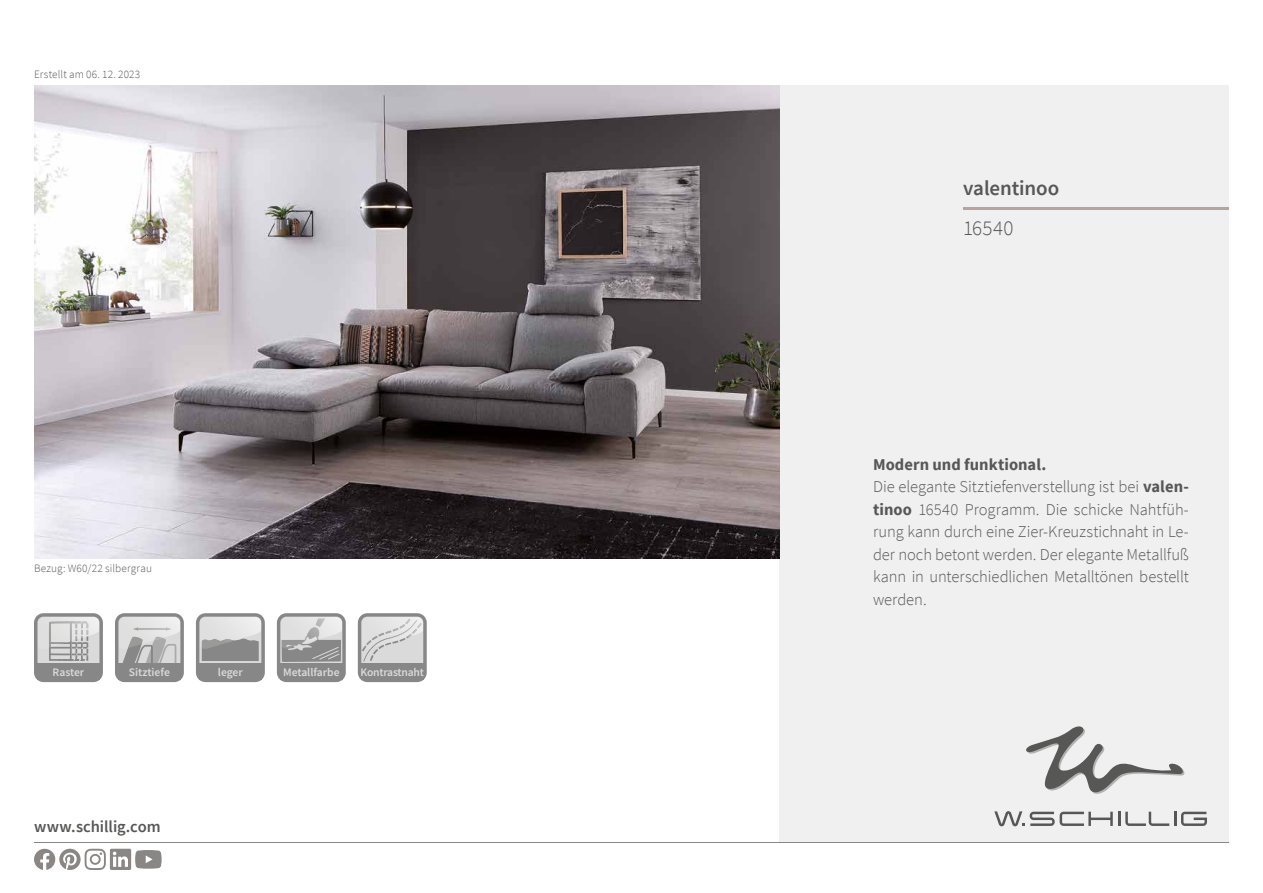
<style>
.page{position:relative;width:1263px;height:893px;background:#fff}
.page>*{position:absolute;margin:0;border:0;box-sizing:border-box;transform-origin:0 0}
.t1{font:600 21px "Source Sans Pro";letter-spacing:-.005em;color:#575756}
.t2{font:300 21px "Source Sans Pro";letter-spacing:.01em;color:#575756}
.t3{font:300 16.5px/22.5px "Source Sans Pro";letter-spacing:-.005em;color:#575756}
.t4{font:600 16.5px "Source Sans Pro";letter-spacing:-.005em;color:#575756}
.t5{font:600 11.55px "Source Sans Pro";letter-spacing:-.005em;color:#dadada}
.t6{font:300 11.25px "Source Sans Pro";letter-spacing:.015em;color:#575756}
.s1{font-weight:700}
</style>
<div class="page">
<div style="left:780px;top:85px;width:449px;height:757px;background:#f0f0f1"></div>
<hr style="left:34px;top:842px;width:1195px;height:1px;background:#898684">
<hr style="left:963px;top:207px;width:266px;height:3px;background:#b8a29b">
<svg style="left:1026px;top:726px;width:159px;height:68px"></svg>
<svg style="left:994px;top:811px;width:213px;height:15px"></svg>
<svg style="left:34px;top:849px;width:128px;height:21px"></svg>
<img style="left:34px;top:85px;width:746px;height:473px">
<svg style="left:115px;top:613px;width:69px;height:69px;background:#b3b3b3"></svg>
<div style="left:280px;top:663px;width:63px;height:16px;background:#878787"></div>
<svg style="left:281px;top:617px;width:61px;height:46px;background:#bbb"></svg>
<div style="left:277px;top:613px;width:69px;height:69px;border:3px solid #878787;border-radius:8px"></div>
<svg style="left:34px;top:613px;width:69px;height:69px;background:#b5b5b5"></svg>
<svg style="left:196px;top:613px;width:69px;height:69px;background:#b3b3b3"></svg>
<div style="left:199px;top:663px;width:63px;height:16px;background:#878787"></div>
<svg style="left:358px;top:613px;width:69px;height:69px;background:#c9c9c9"></svg>
<div style="left:361px;top:663px;width:63px;height:16px;background:#878787"></div>
<p class="t6" style="left:34px;top:67px;width:108px">Erstellt am 06. 12. 2023</p>
<p class="t6" style="left:34px;top:561px;width:120px">Bezug: W60/22 silbergrau</p>
<p class="t5" style="left:53px;top:665px;width:33px">Raster</p>
<p class="t5" style="left:129px;top:665px;width:43px">Sitztiefe</p>
<p class="t5" style="left:218px;top:665px;width:26px">leger</p>
<p class="t5" style="left:283px;top:665px;width:58px">Metallfarbe</p>
<p class="t5" style="left:360px;top:665px;width:65px">Kontrastnaht</p>
<p class="t4" style="left:34px;top:816px;width:128px">www.schillig.com</p>
<p class="t1" style="left:963px;top:175px;width:98px">valentinoo</p>
<p class="t2" style="left:963px;top:215px;width:52px">16540</p>
<p class="t3" style="left:873px;top:453px;width:317px"><span class="s1">Modern und funktional.<br></span>Die elegante Sitztiefenverstellung ist bei <span class="s1">valen&shy;tinoo</span> 16540 Programm. Die schicke Nahtfüh&shy;rung kann durch eine Zier-Kreuzstichnaht in Le&shy;der noch betont werden. Der elegante Metallfuß kann in unterschiedlichen Metalltönen bestellt werden.</p>
</div>
